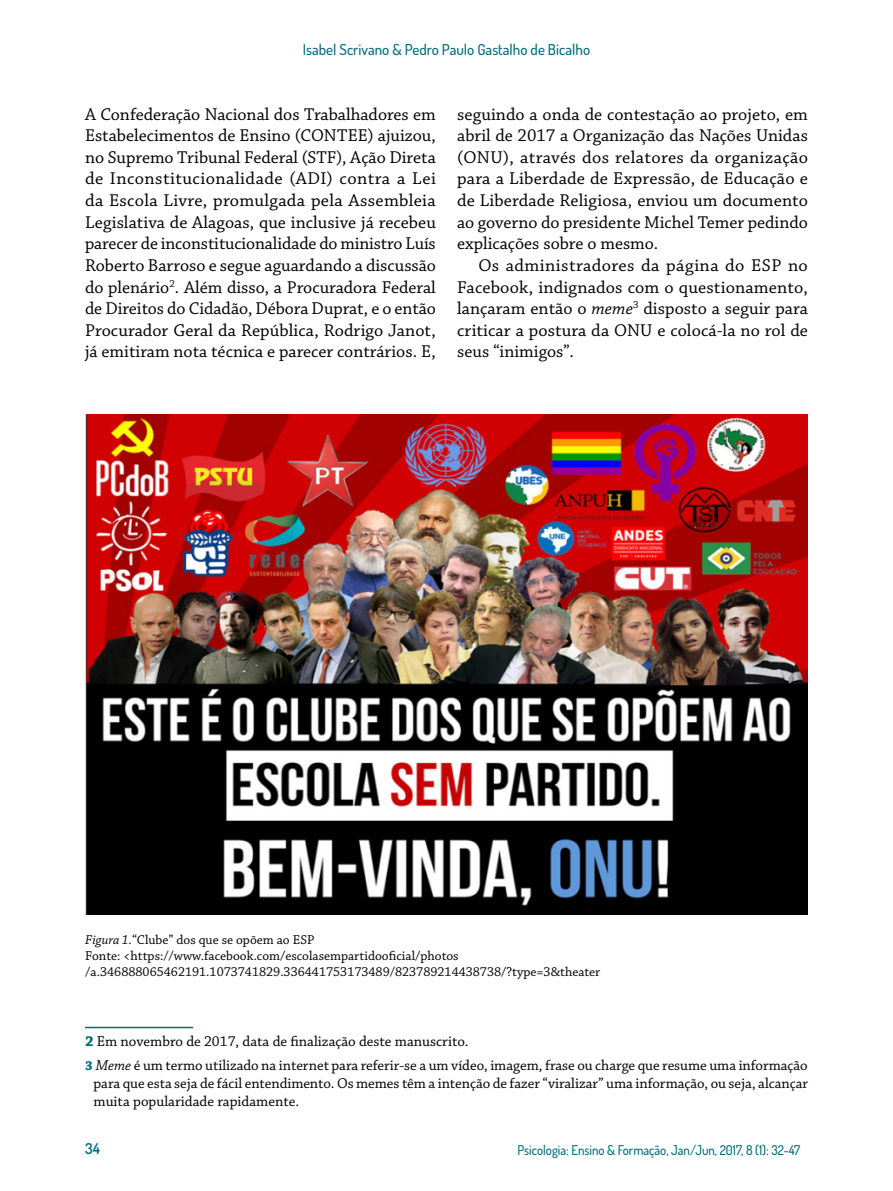
<style>
.page{position:relative;width:893px;height:1191px;background:#fff}
.page>*{position:absolute;margin:0;border:0;box-sizing:border-box;transform-origin:0 0}
.t1{font:18px/21.6px "Chaparral Pro";letter-spacing:.005em;color:#000;text-align:justify}
.t2{font:15px/24.5px "Chaparral Pro";letter-spacing:-.005em;color:#000}
.t3{font:500 15px "Dosis";color:#006b7d}
.t4{font:600 15px "Dosis";color:#006b7d}
.t5{font:13.5px/16.2px "Chaparral Pro";color:#000}
.t6{font:500 13.5px "Dosis";color:#006b7d;scale:.95 1}
.s1{font-style:italic}
.s2{font-weight:700;color:#006b7d}
.s3{font-weight:700;font-size:13.5px;color:#006b7d}
</style>
<div class="page">
<hr style="left:85px;top:1026px;width:108px;height:2px;background:#006b7d">
<img style="left:85px;top:415px;width:723px;height:499px">
<p class="t3" style="left:303px;top:39px;width:289px">Isabel Scrivano &amp; Pedro Paulo Gastalho de Bicalho</p>
<p class="t1" style="left:85px;top:104px;width:352px">A Confederação Nacional dos Trabalhadores em Estabelecimentos de Ensino (CONTEE) ajuizou, no Supremo Tribunal Federal (STF), Ação Direta de Inconstitucionalidade (ADI) contra a Lei da Escola Livre, promulgada pela Assembleia Legislativa de Alagoas, que inclusive já recebeu parecer de inconstitucionalidade do ministro Luís Roberto Barroso e segue aguardando a discussão do plenário<sup>2</sup>. Além disso, a Procuradora Federal de Direitos do Cidadão, Débora Duprat, e o então Procurador Geral da República, Rodrigo Janot, já emitiram nota técnica e parecer contrários. E,</p>
<p class="t1" style="left:457px;top:104px;width:352px">seguindo a onda de contestação ao projeto, em abril de 2017 a Organização das Nações Unidas (ONU), através dos relatores da organização para a Liberdade de Expressão, de Educação e de Liberdade Religiosa, enviou um documento ao governo do presidente Michel Temer pedindo explicações sobre o mesmo.</p>
<p class="t1" style="left:457px;top:255px;width:352px;text-indent:21px">Os administradores da página do ESP no Facebook, indignados com o questionamento, lançaram então o <span class="s1">meme</span><sup>3</sup> disposto a seguir para criticar a postura da ONU e colocá-la no rol de seus “inimigos”.</p>
<p class="t5" style="left:85px;top:931px;width:517px"><span class="s1">Figura 1.</span>“Clube” dos que se opõem ao ESP<br>Fonte: &lt;https://www.facebook.com/escolasempartidooficial/photos /a.346888065462191.1073741829.336441753173489/823789214438738/?type=3&amp;theater</p>
<p class="t2" style="left:85px;top:1029px;width:724px"><span class="s2">2</span> Em novembro de 2017, data de finalização deste manuscrito.<br><span class="s3">3</span> <span class="s1">Meme</span> é um termo utilizado na internet para referir-se a um vídeo, imagem, frase ou charge que resume uma informação</p>
<p class="t2" style="left:94px;top:1074px;width:716px;line-height:18px">para que esta seja de fácil entendimento. Os memes têm a intenção de fazer “viralizar” uma informação, ou seja, alcançar muita popularidade rapidamente.</p>
<p class="t4" style="left:85px;top:1138px;width:16px">34</p>
<p class="t6" style="left:517px;top:1141px;width:299px">Psicologia: Ensino &amp; Formação, Jan/Jun, 2017, 8 (1): 32-47</p>
</div>
